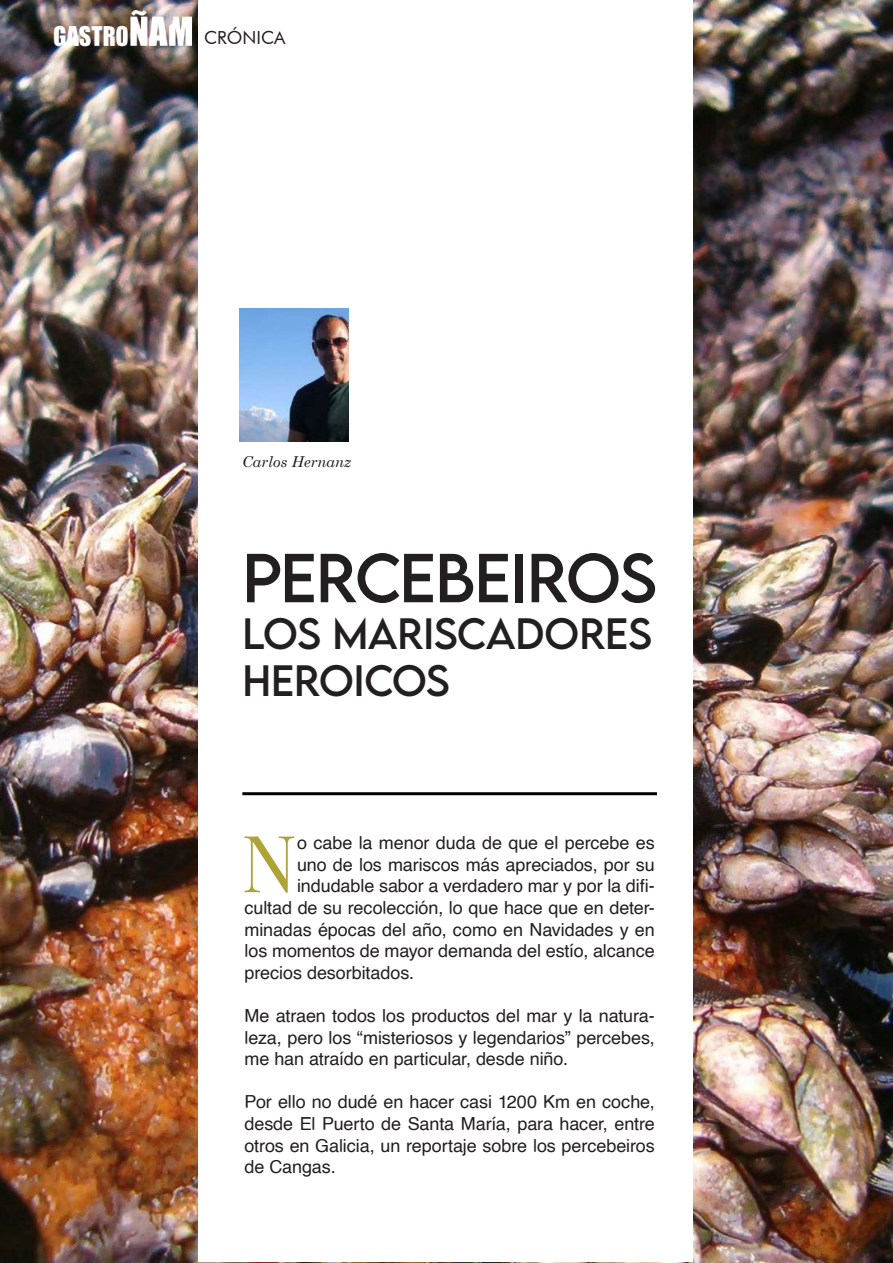
<style>
.page{position:relative;width:893px;height:1263px;background:#fff}
.page>*{position:absolute;margin:0;border:0;box-sizing:border-box;transform-origin:0 0}
.t1{font:79.05px "Playfair Display";color:#ada336}
.t2{font:61.5px "LEMONMILK";letter-spacing:-.02em;color:#231f20}
.t3{font:39px/46.8px "LEMONMILK";letter-spacing:-.01em;color:#231f20}
.t4{font:18px/21.6px "Helvetica";letter-spacing:-.005em;color:#231f20;text-align:justify}
.t5{font:18px "Futura BT";color:#231f20}
.t6{font:italic 15px "Century Schoolbook";color:#231f20}
</style>
<div class="page">
<img style="left:0;top:0;width:893px;height:1263px">
<div style="left:198px;top:1px;width:494px;height:1261px;background:#fff"></div>
<img style="left:239px;top:309px;width:110px;height:133px">
<img style="left:53px;top:11px;width:138px;height:40px">
<hr style="left:242px;top:792px;width:415px;height:3px;background:#000">
<p class="t5" style="left:204px;top:27px;width:83px">CRÓNICA</p>
<p class="t6" style="left:242px;top:450px;width:111px">Carlos Hernanz</p>
<h2 class="t2" style="left:242px;top:538px;width:416px">PERCEBEIROS</h2>
<h3 class="t3" style="left:242px;top:610px;width:330px">LOS MARISCADORES<br>HERO</h3>
<h3 class="t3" style="left:354px;top:657px;width:40px">ICOS</h3>
<h1 class="t1" style="left:241px;top:813px;width:57px">N</h1>
<p class="t4" style="left:297px;top:832px;width:359px">o cabe la menor duda de que el percebe es</p>
<p class="t4" style="left:297px;top:854px;width:359px">uno de los mariscos más apreciados, por su</p>
<p class="t4" style="left:297px;top:876px;width:359px">indudable sabor a verdadero mar y por la difi-</p>
<p class="t4" style="left:244px;top:897px;width:412px">cultad de su recolección, lo que hace que en deter-</p>
<p class="t4" style="left:244px;top:919px;width:412px">minadas épocas del año, como en Navidades y en</p>
<p class="t4" style="left:244px;top:940px;width:412px">los momentos de mayor demanda del estío, alcance</p>
<p class="t4" style="left:244px;top:962px;width:171px">precios desorbitados.</p>
<p class="t4" style="left:244px;top:1005px;width:412px">Me atraen todos los productos del mar y la natura&shy;leza, pero los “misteriosos y legendarios” percebes, me han atraído en particular, desde niño.</p>
<p class="t4" style="left:244px;top:1092px;width:412px">Por ello no dudé en hacer casi 1200 Km en coche, desde El Puerto de Santa María, para hacer, entre otros en Galicia, un reportaje sobre los percebeiros de Cangas.</p>
</div>
